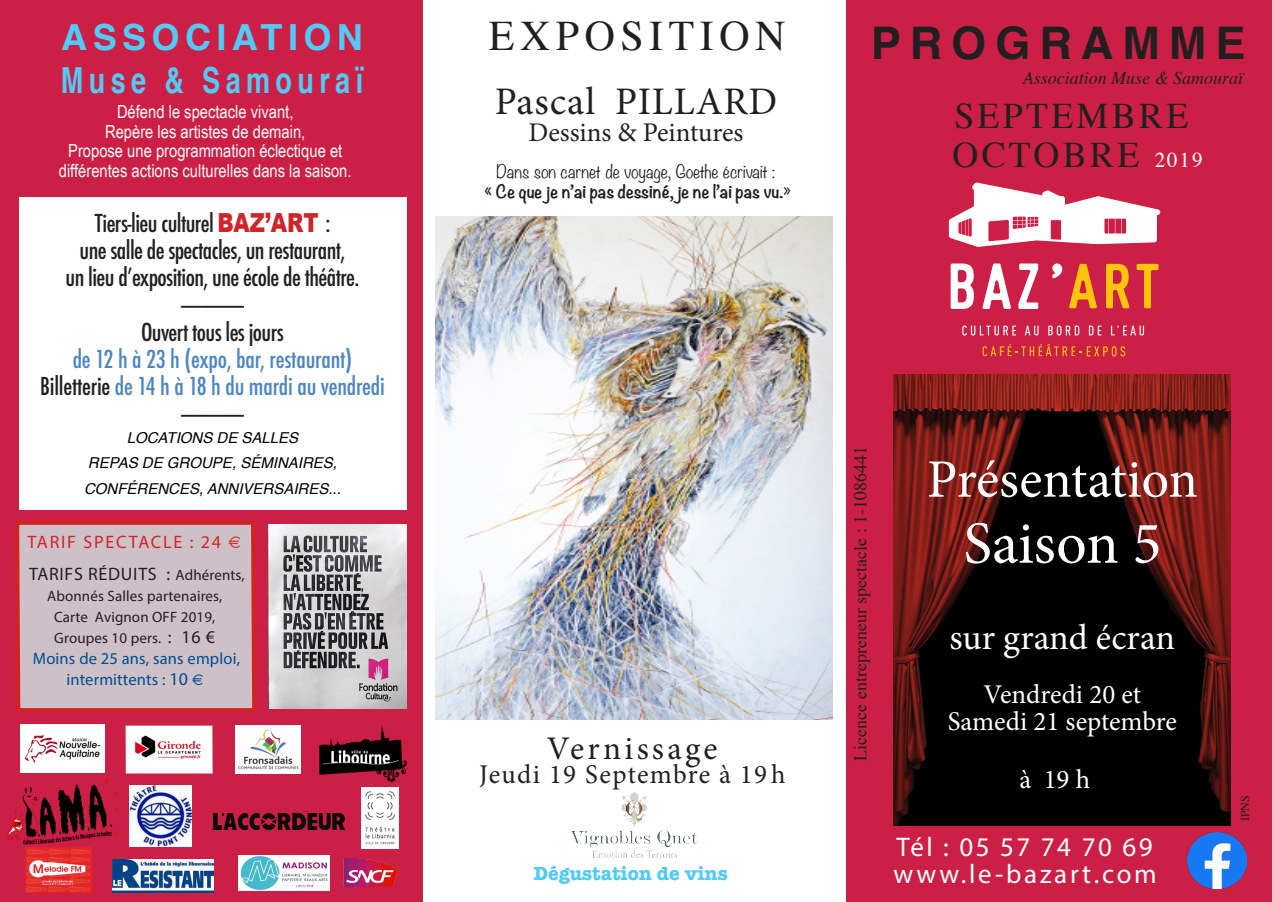
<style>
.page{position:relative;width:1272px;height:902px;background:#fff}
.page>*{position:absolute;margin:0;border:0;box-sizing:border-box;transform-origin:0 0}
.t1{font:60px "Minion Pro";letter-spacing:-.005em;color:#fff}
.t2{font:54px "Minion Pro";color:#fff}
.t3{font:700 45px "Helvetica";letter-spacing:.2em;color:#231f20}
.t4{font:42px "Times";letter-spacing:.13em;color:#231f20}
.t5{font:39px "Minion Pro";letter-spacing:.02em;color:#231f20}
.t6{font:36px "Times";letter-spacing:.09em;color:#231f20}
.t7{font:700 36px "Helvetica";letter-spacing:.2em;color:#51caf5;scale:.75 1}
.t8{font:36px "Minion Pro";color:#fff}
.t9{font:700 36px "Helvetica";letter-spacing:.15em;color:#51caf5}
.t10{font:33px "Minion Pro";letter-spacing:.095em;color:#231f20}
.t11{font:27px "Minion Pro";color:#fff}
.t12{font:27px "Myriad Pro";letter-spacing:.1em;color:#fff}
.t13{font:27px "Minion Pro";letter-spacing:.05em;color:#231f20}
.t14{font:27px "Minion Pro";color:#231f20}
.t15{font:500 condensed 24px "Futura";letter-spacing:-.025em;color:#231f20}
.t16{font:500 condensed 24px "Futura";letter-spacing:-.01em;color:#4c85c5}
.t17{font:700 19.5px "American Typewriter";color:#51caf5}
.t18{font:18px "Arial Narrow";color:#fff}
.t19{font:18px "Times";color:#231f20}
.t20{font:italic 18px "Times";color:#231f20}
.t21{font:18px "Myriad Pro";letter-spacing:.04em;color:#231f20}
.t22{font:18px "Myriad Pro";letter-spacing:.1em;color:#d42326}
.t23{font:16.5px/21px "Myriad Pro";letter-spacing:.01em;color:#004d8f;text-align:center}
.t24{font:700 16.5px "Noteworthy";color:#231f20}
.t25{font:300 16.5px "Noteworthy";color:#231f20}
.t26{font:italic 15px "Helvetica";color:#000002}
.t27{font:15px "Myriad Pro";letter-spacing:.01em;color:#231f20}
.t28{font:12px "Times";color:#231f20}
.s1{font-family:"Arial";font-weight:900;font-stretch:normal;font-size:26.25px;color:#d1232a}
.s2{color:#231f20}
.s3{font-family:"Times";font-weight:700;color:#d53027}
.s4{font-size:15px}
.s5{font-size:18px}
.s6{font-family:"Times";font-weight:700}
.s7{font-size:21px;color:#fff}
</style>
<div class="page">
<div style="left:0;top:0;width:423px;height:901px;background:#cc1f45"></div>
<img style="left:8px;top:779px;width:111px;height:66px">
<img style="left:213px;top:813px;width:131px;height:16px">
<img style="left:361px;top:787px;width:37px;height:61px">
<img style="left:435px;top:217px;width:397px;height:502px">
<img style="left:320px;top:725px;width:86px;height:57px">
<img style="left:126px;top:725px;width:87px;height:48px">
<img style="left:113px;top:859px;width:101px;height:33px">
<img style="left:238px;top:855px;width:92px;height:35px">
<img style="left:26px;top:847px;width:66px;height:45px">
<img style="left:343px;top:858px;width:55px;height:28px">
<div style="left:19px;top:198px;width:387px;height:312px;background:#fff"></div>
<img style="left:235px;top:725px;width:65px;height:48px">
<img style="left:20px;top:724px;width:85px;height:48px">
<div style="left:846px;top:0;width:425px;height:901px;background:#cc1f45"></div>
<svg style="left:948px;top:182px;width:212px;height:65px"></svg>
<svg style="left:962px;top:325px;width:54px;height:10px"></svg>
<svg style="left:1025px;top:325px;width:13px;height:10px"></svg>
<svg style="left:1048px;top:325px;width:31px;height:10px"></svg>
<svg style="left:1088px;top:325px;width:13px;height:10px"></svg>
<svg style="left:1111px;top:325px;width:32px;height:10px"></svg>
<svg style="left:1052px;top:263px;width:10px;height:15px"></svg>
<svg style="left:1069px;top:264px;width:27px;height:44px"></svg>
<svg style="left:1106px;top:264px;width:23px;height:44px"></svg>
<svg style="left:1136px;top:264px;width:22px;height:44px"></svg>
<svg style="left:950px;top:263px;width:23px;height:46px"></svg>
<svg style="left:982px;top:263px;width:29px;height:46px"></svg>
<svg style="left:1018px;top:263px;width:20px;height:46px"></svg>
<svg style="left:982px;top:344px;width:143px;height:12px"></svg>
<img style="left:893px;top:374px;width:337px;height:451px">
<svg style="left:14px;top:520px;width:243px;height:193px;background:#cdb1b8"></svg>
<img style="left:268px;top:524px;width:138px;height:184px">
<img style="left:1187px;top:832px;width:58px;height:56px">
<img style="left:130px;top:785px;width:61px;height:61px">
<img style="left:570px;top:792px;width:128px;height:66px">
<p class="t9" style="left:61px;top:8px;width:303px">ASSOCIATION</p>
<p class="t7" style="left:61px;top:51px;width:404px">Muse &amp; Samouraï</p>
<p class="t18" style="left:117px;top:99px;width:178px">Défend le spectacle vivant,</p>
<p class="t18" style="left:105px;top:118px;width:202px">Repère les artistes de demain,</p>
<p class="t18" style="left:68px;top:138px;width:276px">Propose une programmation éclectique et</p>
<p class="t18" style="left:59px;top:157px;width:294px">différentes actions culturelles dans la saison.</p>
<p class="t15" style="left:95px;top:208px;width:237px">Tiers-lieu culturel <span class="s1">BAZ’ART</span> :</p>
<p class="t15" style="left:80px;top:235px;width:267px">une salle de spectacles, un restaurant,</p>
<p class="t15" style="left:66px;top:262px;width:295px">un lieu d’exposition, une école de théâtre.</p>
<p class="t15" style="left:181px;top:289px;width:65px">-----------------</p>
<p class="t15" style="left:141px;top:316px;width:144px">Ouvert tous les jours</p>
<p class="t16" style="left:73px;top:343px;width:281px">de 12 h à 23 h (expo, bar, restaurant)</p>
<p class="t16" style="left:40px;top:370px;width:346px"><span class="s2">Billetterie</span> de 14 h à 18 h du mardi au vendredi</p>
<p class="t15" style="left:181px;top:397px;width:65px">-----------------</p>
<p class="t26" style="left:127px;top:425px;width:173px">LOCATIONS DE SALLES</p>
<p class="t26" style="left:88px;top:451px;width:250px">REPAS DE GROUPE, SÉMINAIRES,</p>
<p class="t26" style="left:84px;top:476px;width:258px">CONFÉRENCES, ANNIVERSAIRES...</p>
<p class="t22" style="left:27px;top:531px;width:216px">TARIF SPECTACLE : 24 <span class="s3">€</span></p>
<p class="t21" style="left:29px;top:562px;width:217px">TARIFS RÉDUITS : <span class="s4">Adhérents,</span></p>
<p class="t27" style="left:47px;top:586px;width:177px">Abonnés Salles partenaires,</p>
<p class="t27" style="left:54px;top:607px;width:163px">Carte Avignon OFF 2019,</p>
<p class="t27" style="left:54px;top:628px;width:162px">Groupes 10 pers. <span class="s5">: 16 €</span></p>
<p class="t23" style="left:33px;top:647px;width:209px">Moins de 25 ans, sans emploi, intermittents : <span class="s5">10</span> <span class="s6">€</span></p>
<p class="t4" style="left:489px;top:-4px;width:298px">EXPOSITION</p>
<p class="t5" style="left:494px;top:75px;width:284px">Pascal PILLARD</p>
<p class="t14" style="left:528px;top:114px;width:216px">Dessins &amp; Peintures</p>
<p class="t25" style="left:496px;top:157px;width:280px">Dans son carnet de voyage, Goethe écrivait :</p>
<p class="t24" style="left:485px;top:176px;width:307px">« Ce que je n’ai pas dessiné, je ne l’ai pas vu.»</p>
<p class="t3" style="left:870px;top:7px;width:376px">PROGRAMME</p>
<p class="t20" style="left:1022px;top:63px;width:222px">Association Muse &amp; Samouraï</p>
<p class="t6" style="left:954px;top:82px;width:235px">SEPTEMBRE</p>
<p class="t6" style="left:952px;top:121px;width:251px">OCTOBRE <span class="s7">2019</span></p>
<p class="t10" style="left:547px;top:726px;width:172px">Vernissage</p>
<p class="t13" style="left:479px;top:756px;width:308px">Jeudi 19 Septembre à 19h</p>
<p class="t17" style="left:533px;top:856px;width:195px">Dégustation de vins</p>
<p class="t19" style="left:843px;top:760px;width:316px;rotate:-90deg">Licence entrepreneur spectacle : 1-1086441</p>
<p class="t2" style="left:926px;top:443px;width:273px">Présentation</p>
<p class="t1" style="left:963px;top:503px;width:199px">Saison 5</p>
<p class="t8" style="left:949px;top:613px;width:227px">sur grand écran</p>
<p class="t11" style="left:983px;top:676px;width:159px">Vendredi 20 et</p>
<p class="t11" style="left:947px;top:703px;width:231px">Samedi 21 septembre</p>
<p class="t11" style="left:1019px;top:761px;width:72px">à 19 h</p>
<p class="t12" style="left:896px;top:830px;width:258px">Tél : 05 57 74 70 69</p>
<p class="t12" style="left:893px;top:856px;width:265px">www.le-bazart.com</p>
<p class="t28" style="left:1233px;top:821px;width:28px;rotate:-90deg">IPNS</p>
</div>
